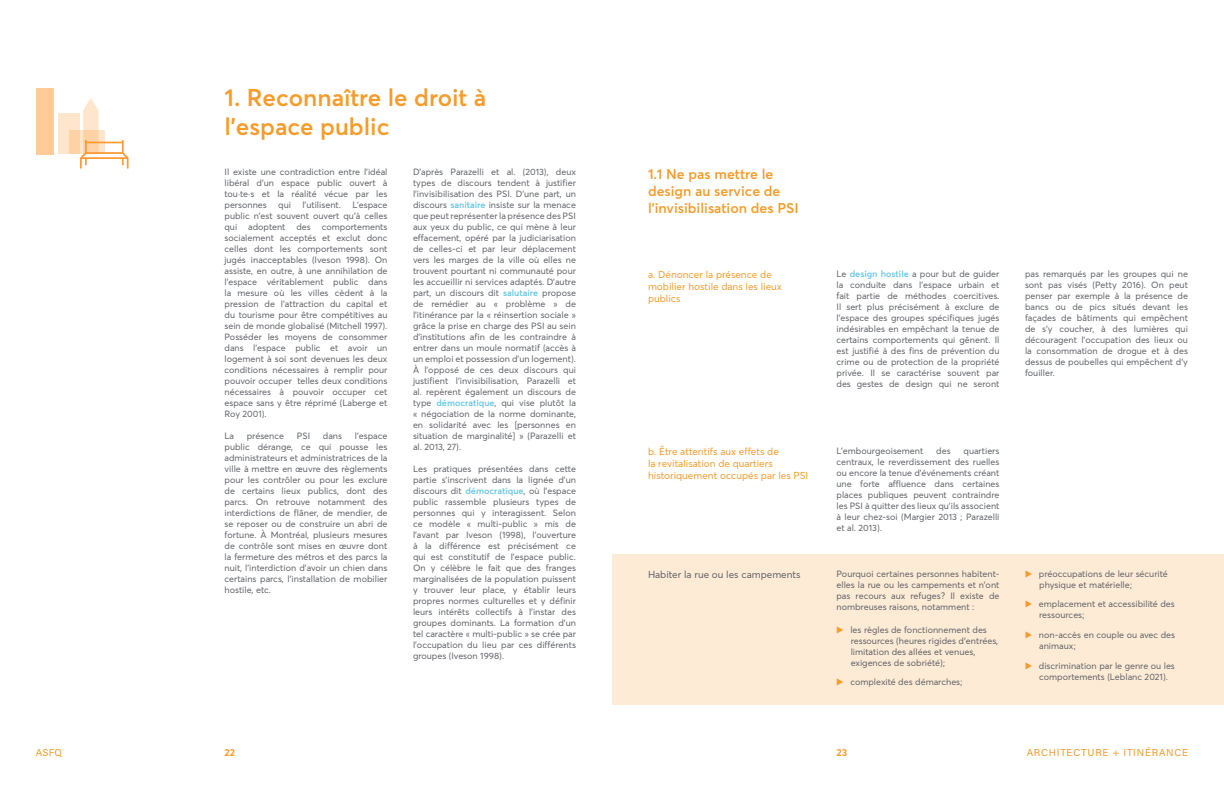
<style>
.page{position:relative;width:1224px;height:792px;background:#fff}
.page>*{position:absolute;margin:0;border:0;box-sizing:border-box;transform-origin:0 0}
.t1{font:600 24px/28.8px "Averta";color:#f59c2b}
.t2{font:600 14px/16.8px "Averta";color:#f59c2b}
.t3{font:10px/12px "Averta";color:#f59c2b}
.t4{font:10px "Averta";color:#606369}
.t5{font:10px "Acumin Variable Concept";letter-spacing:.075em;color:#f59c2c}
.t6{font:10px "Acumin Variable Concept";color:#f59c2b}
.t7{font:700 10px "Averta";color:#f59c2b}
.t8{font:9px/11px "Averta";color:#606369;text-align:justify}
.s1{font-weight:600;color:#67c6e6}
.s2{font-weight:600;font-size:11px;color:#f59c2b}
</style>
<div class="page">
<div style="left:36px;top:88px;width:17px;height:66px;background:#fc9"></div>
<div style="left:58px;top:114px;width:22px;height:40px;background:#ffe5cc"></div>
<svg style="left:69px;top:131px;width:35px;height:23px"></svg>
<hr style="left:86px;top:152px;width:37px;height:2px;background:#f93">
<hr style="left:81px;top:157px;width:47px;height:2px;background:#f93">
<hr style="left:86px;top:142px;width:37px;height:1px;background:#f93">
<svg style="left:120px;top:140px;width:9px;height:28px"></svg>
<svg style="left:78px;top:98px;width:21px;height:70px"></svg>
<div style="left:612px;top:554px;width:612px;height:151px;background:#fdebd5"></div>
<h1 class="t1" style="left:225px;top:83px;width:263px">1. Reconnaître le droit à l’espace public</h1>
<p class="t8" style="left:225px;top:167px;width:165px">Il existe une contradiction entre l’idéal libéral d’un espace public ouvert à tou·te·s et la réalité vécue par les personnes</p>
<p class="t8" style="left:278px;top:200px;width:14px">qui</p>
<p class="t8" style="left:302px;top:200px;width:40px">l’utilisent.</p>
<p class="t8" style="left:225px;top:200px;width:165px;text-indent:128px">L’espace public n’est souvent ouvert qu’à celles qui adoptent des comportements socialement acceptés et exclut donc celles dont les comportements sont jugés inacceptables (Iveson 1998). On assiste, en outre, à une annihilation de l’espace véritablement public dans la mesure où les villes cèdent à la pression de l’attraction du capital et du tourisme pour être compétitives au sein de monde globalisé (Mitchell 1997).<br>Posséder les moyens de consommer dans l’espace public et avoir un logement à soi sont devenues les deux conditions nécessaires à remplir pour pouvoir occuper telles deux conditions nécessaires à pouvoir occuper cet espace sans y être réprimé (Laberge et Roy 2001).</p>
<p class="t8" style="left:225px;top:431px;width:11px">La</p>
<p class="t8" style="left:247px;top:431px;width:39px">présence</p>
<p class="t8" style="left:297px;top:431px;width:15px">PSI</p>
<p class="t8" style="left:323px;top:431px;width:21px">dans</p>
<p class="t8" style="left:225px;top:431px;width:165px;text-indent:130px">l’espace public dérange, ce qui pousse les administrateurs et administratrices de la ville à mettre en œuvre des règlements pour les contrôler ou pour les exclure de certains lieux publics, dont des parcs. On retrouve notamment des interdictions de flâner, de mendier, de se reposer ou de construire un abri de fortune. À Montréal, plusieurs mesures de contrôle sont mises en œuvre dont la fermeture des métros et des parcs la nuit, l’interdiction d’avoir un chien dans certains parcs, l’installation de mobilier hostile, etc.</p>
<p class="t8" style="left:413px;top:167px;width:165px">D’après Parazelli et al. (2013), deux types de discours tendent à justifier l’invisibilisation des PSI. D’une part, un discours <span class="s1">sanitaire</span> insiste sur la menace que peut représenter la présence des PSI aux yeux du public, ce qui mène à leur effacement, opéré par la judiciarisation de celles-ci et par leur déplacement vers les marges de la ville où elles ne trouvent pourtant ni communauté pour les accueillir ni services adaptés. D’autre part, un discours dit <span class="s1">salutaire</span> propose de remédier au « problème » de l’itinérance par la « réinsertion sociale » grâce la prise en charge des PSI au sein d’institutions afin de les contraindre à entrer dans un moule normatif (accès à un emploi et possession d’un logement).<br>À l’opposé de ces deux discours qui justifient l’invisibilisation, Parazelli et al. repèrent également un discours de type <span class="s1">démocratique</span>, qui vise plutôt la « négociation de la norme dominante, en solidarité avec les [personnes en situation de marginalité] » (Parazelli et al. 2013, 27).</p>
<p class="t8" style="left:413px;top:463px;width:165px">Les pratiques présentées dans cette partie s’inscrivent dans la lignée d’un discours dit <span class="s1">démocratique</span>, où l’espace public rassemble plusieurs types de personnes qui y interagissent. Selon ce modèle « multi-public » mis de l’avant par Iveson (1998), l’ouverture à la différence est précisément ce qui est constitutif de l’espace public.<br>On y célèbre le fait que des franges marginalisées de la population puissent y trouver leur place, y établir leurs propres normes culturelles et y définir leurs intérêts collectifs à l’instar des groupes dominants. La formation d’un tel caractère « multi-public » se crée par l’occupation du lieu par ces différents groupes (Iveson 1998).</p>
<h2 class="t2" style="left:648px;top:166px;width:152px">1.1 Ne pas mettre le design au service de l’invisibilisation des PSI</h2>
<p class="t8" style="left:837px;top:268px;width:165px">Le <span class="s1">design hostile</span> a pour but de guider la conduite dans l’espace urbain et fait partie de méthodes coercitives.<br>Il sert plus précisément à exclure de l’espace des groupes spécifiques jugés indésirables en empêchant la tenue de certains comportements qui gênent. Il est justifié à des fins de prévention du crime ou de protection de la propriété privée. Il se caractérise souvent par des gestes de design qui ne seront</p>
<p class="t3" style="left:648px;top:268px;width:136px">a. Dénoncer la présence de mobilier hostile dans les lieux publics</p>
<p class="t8" style="left:1025px;top:268px;width:165px">pas remarqués par les groupes qui ne sont pas visés (Petty 2016). On peut penser par exemple à la présence de bancs ou de pics situés devant les façades de bâtiments qui empêchent de s’y coucher, à des lumières qui découragent l’occupation des lieux ou la consommation de drogue et à des dessus de poubelles qui empêchent d’y fouiller.</p>
<p class="t3" style="left:648px;top:445px;width:162px">b. Être attentifs aux effets de<br>la revitalisation de quartiers historiquement occupés par les PSI</p>
<p class="t8" style="left:837px;top:445px;width:88px">L’embourgeoisement</p>
<p class="t8" style="left:936px;top:445px;width:16px">des</p>
<p class="t8" style="left:837px;top:445px;width:165px;text-indent:127px">quartiers centraux, le reverdissement des ruelles ou encore la tenue d’événements créant une forte affluence dans certaines places publiques peuvent contraindre les PSI à quitter des lieux qu’ils associent à leur chez-soi (Margier 2013 ; Parazelli et al. 2013).</p>
<p class="t4" style="left:648px;top:568px;width:154px">Habiter la rue ou les campements</p>
<p class="t8" style="left:837px;top:568px;width:165px">Pourquoi certaines personnes habitent&shy;elles la rue ou les campements et n’ont pas recours aux refuges ? Il existe de nombreuses raisons, notamment :</p>
<p class="t8" style="left:851px;top:624px;width:149px;text-align:left;text-indent:-14px"><span class="s2">▶</span> les règles de fonctionnement des ressources (heures rigides d’entrées, limitation des allées et venues, exigences de sobriété) ;</p>
<p class="t8" style="left:837px;top:677px;width:128px"><span class="s2">▶</span> complexité des démarches ;</p>
<p class="t8" style="left:1039px;top:568px;width:130px;text-indent:-14px"><span class="s2">▶</span> préoccupations de leur sécurité physique et matérielle ;</p>
<p class="t8" style="left:1039px;top:599px;width:137px;text-indent:-14px"><span class="s2">▶</span> emplacement et accessibilité des ressources ;</p>
<p class="t8" style="left:1039px;top:629px;width:137px;text-indent:-14px"><span class="s2">▶</span> non-accès en couple ou avec des animaux ;</p>
<p class="t8" style="left:1039px;top:660px;width:137px;text-indent:-14px"><span class="s2">▶</span> discrimination par le genre ou les comportements (Leblanc 2021).</p>
<p class="t6" style="left:36px;top:746px;width:28px">ASFQ</p>
<p class="t7" style="left:225px;top:746px;width:12px">22</p>
<p class="t7" style="left:837px;top:746px;width:12px">23</p>
<p class="t5" style="left:1027px;top:745px;width:163px">ARCHITECTURE + ITINÉRANCE</p>
</div>
